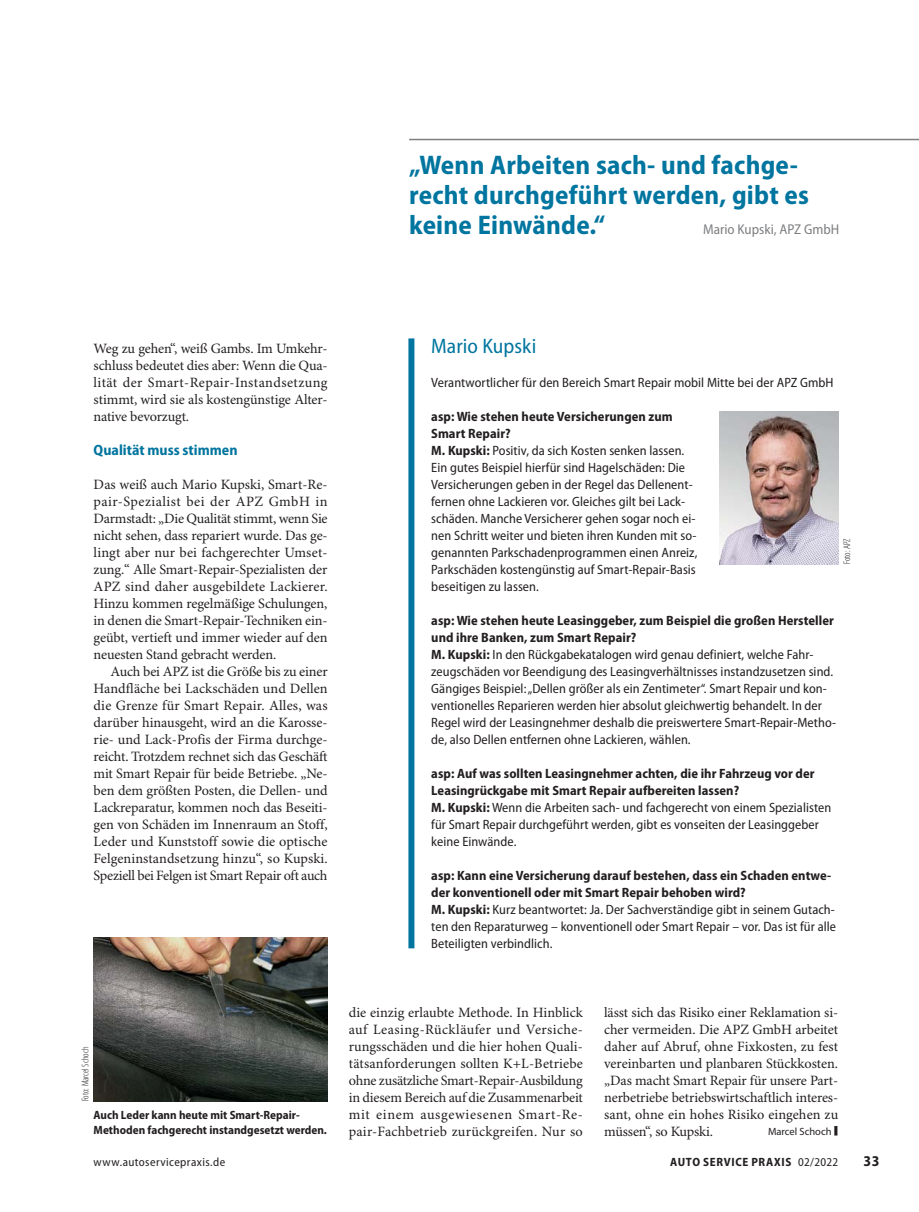
<style>
.page{position:relative;width:919px;height:1212px;background:#fff}
.page>*{position:absolute;margin:0;border:0;box-sizing:border-box;transform-origin:0 0}
.t1{font:32.7px "Minion Pro";color:#231f20;scale:.33 1}
.t2{font:700 semi-condensed 27px/30px "Myriad Pro";letter-spacing:.01em;color:#00759f}
.t3{font:semi-condensed 21px "Myriad Pro";letter-spacing:.005em;color:#00759f}
.t4{font:700 semi-condensed 15px "Myriad Pro";color:#00759f}
.t5{font:700 semi-condensed 15px "Myriad Pro";color:#231f20}
.t6{font:14.25px/17px "Minion Pro";letter-spacing:-.005em;color:#231f20;text-align:justify}
.t7{font:semi-condensed 14.25px "Myriad Pro";color:#7e7f81}
.t8{font:semi-condensed 13.5px/17px "Myriad Pro";letter-spacing:.005em;color:#231f20}
.t9{font:700 semi-condensed 12px/15px "Myriad Pro";color:#231f20}
.t10{font:semi-condensed 12px "Myriad Pro";letter-spacing:.035em;color:#231f20}
.t11{font:700 semi-condensed 12px "Myriad Pro";letter-spacing:.055em;color:#231f20}
.t12{font:10.5px "Myriad Pro";color:#231f20}
.t13{font:300 condensed 9.75px "Myriad Pro";color:#231f20}
.s1{font-weight:700}
.s2{font-weight:400}
</style>
<div class="page">
<hr style="left:409px;top:139px;width:509px;height:1px;background:#7e7f81">
<div style="left:408px;top:338px;width:6px;height:610px;background:#00759f"></div>
<img style="left:719px;top:411px;width:119px;height:153px">
<img style="left:93px;top:938px;width:234px;height:163px">
<h2 class="t2" style="left:409px;top:152px;width:401px">„Wenn Arbeiten sach- und fachge&shy;recht durchgeführt werden, gibt es keine Einwände.“</h2>
<p class="t7" style="left:703px;top:223px;width:137px">Mario Kupski, APZ GmbH</p>
<p class="t6" style="left:94px;top:341px;width:235px">Weg zu gehen“, weiß Gambs. Im Umkehr&shy;schluss bedeutet dies aber: Wenn die Qua&shy;lität der Smart-Repair-Instandsetzung stimmt, wird sie als kostengünstige Alter&shy;native bevorzugt.</p>
<p class="t4" style="left:94px;top:444px;width:145px">Qualität muss stimmen</p>
<p class="t6" style="left:94px;top:477px;width:236px">Das weiß auch Mario Kupski, Smart-Re&shy;pair-Spezialist bei der APZ GmbH in Darmstadt: „Die Qualität stimmt, wenn Sie nicht sehen, dass repariert wurde. Das ge&shy;lingt aber nur bei fachgerechter Umset&shy;zung.“ Alle Smart-Repair-Spezialisten der APZ sind daher ausgebildete Lackierer.<br>Hinzu kommen regelmäßige Schulungen, in denen die Smart-Repair-Techniken ein&shy;geübt, vertieft und immer wieder auf den neuesten Stand gebracht werden.</p>
<p class="t6" style="left:94px;top:664px;width:235px;text-indent:17px">Auch bei APZ ist die Größe bis zu einer Handfläche bei Lackschäden und Dellen die Grenze für Smart Repair. Alles, was dar über hinausgeht, wird an die Karosse&shy;rie- und Lack-Profis der Firma durchge&shy;reicht. Trotzdem rechnet sich das Geschäft mit Smart Repair für beide Betriebe. „Ne&shy;ben dem größten Posten, die Dellen- und Lackreparatur, kommen noch das Beseiti&shy;gen von Schäden im Innenraum an Stoff, Leder und Kunststoff sowie die optische Felgeninstandsetzung hinzu“, so Kupski.<br>Speziell bei Felgen ist Smart Repair oft auch</p>
<h3 class="t3" style="left:431px;top:338px;width:106px">Mario Kupski</h3>
<p class="t8" style="left:431px;top:375px;width:404px">Verantwortlicher für den Bereich Smart Repair mobil Mitte bei der APZ GmbH</p>
<p class="t8" style="left:431px;top:409px;width:267px"><span class="s1">asp: Wie stehen heute Versicherungen zum Smart Repair?<br>M. Kupski:</span> Positiv, da sich Kosten senken lassen.<br>Ein gutes Beispiel hierfür sind Hagelschäden: Die Versicherungen geben in der Regel das Dellenent&shy;fernen ohne Lackieren vor. Gleiches gilt bei Lack&shy;schäden. Manche Versicherer gehen sogar noch ei&shy;nen Schritt weiter und bieten ihren Kunden mit so&shy;genannten Parkschadenprogrammen einen Anreiz, Parkschäden kostengünstig auf Smart-Repair-Basis beseitigen zu lassen.</p>
<p class="t8" style="left:431px;top:613px;width:406px"><span class="s1">asp: Wie stehen heute Leasinggeber, zum Beispiel die großen Hersteller und ihre Banken, zum Smart Repair?<br>M. Kupski:</span> In den Rückgabekatalogen wird genau definiert, welche Fahr&shy;zeugschäden vor Beendigung des Leasingverhältnisses instandzusetzen sind.<br>Gängiges Beispiel: „Dellen größer als ein Zentimeter“. Smart Repair und kon&shy;ventionelles Reparieren werden hier absolut gleichwertig behandelt. In der Regel wird der Leasingnehmer deshalb die preiswertere Smart-Repair-Metho&shy;de, also Dellen entfernen ohne Lackieren, wählen.</p>
<p class="t8" style="left:431px;top:767px;width:401px"><span class="s1">asp: Auf was sollten Leasingnehmer achten, die ihr Fahrzeug vor der Leasingrückgabe mit Smart Repair aufbereiten lassen?<br>M. Kupski:</span> Wenn die Arbeiten sach- und fachgerecht von einem Spezialisten für Smart Repair durchgeführt werden, gibt es vonseiten der Leasinggeber keine Einwände.</p>
<p class="t8" style="left:431px;top:869px;width:406px"><span class="s1">asp: Kann eine Versicherung darauf bestehen, dass ein Schaden entwe&shy;der konventionell oder mit Smart Repair behoben wird?<br>M. Kupski:</span> Kurz beantwortet: Ja. Der Sachverständige gibt in seinem Gutach&shy;ten den Reparaturweg – konventionell oder Smart Repair – vor. Das ist für alle Beteiligten verbindlich.</p>
<p class="t13" style="left:841px;top:564px;width:27px;rotate:-90deg">Foto: APZ</p>
<p class="t13" style="left:79px;top:1101px;width:56px;rotate:-90deg">Foto: Marcel Schoch</p>
<p class="t9" style="left:94px;top:1108px;width:235px">Auch Leder kann heute mit Smart-Repair-<br>Methoden fachgerecht instandgesetzt werden.</p>
<p class="t6" style="left:349px;top:1005px;width:236px">die einzig erlaubte Methode. In Hinblick auf Leasing-Rückläufer und Versiche&shy;rungsschäden und die hier hohen Quali&shy;tätsanforderungen sollten K+L-Betriebe ohne zusätzliche Smart-Repair-Ausbildung in diesem Bereich auf die Zusammenarbeit mit einem ausgewiesenen Smart-Re&shy;pair-Fachbetrieb zurückgreifen. Nur so</p>
<p class="t6" style="left:604px;top:1005px;width:235px">lässt sich das Risiko einer Reklamation si&shy;cher vermeiden. Die APZ GmbH arbeitet daher auf Abruf, ohne Fixkosten, zu fest vereinbarten und planbaren Stückkosten. „Das macht Smart Repair für unsere Part&shy;nerbetriebe betriebswirtschaftlich interes&shy;sant, ohne ein hohes Risiko eingehen zu müssen“, so Kupski.</p>
<p class="t12" style="left:768px;top:1126px;width:65px">Marcel Schoch</p>
<h1 class="t1" style="left:833px;top:1116px;width:15px">■</h1>
<p class="t10" style="left:94px;top:1157px;width:133px">www.autoservicepraxis.de</p>
<p class="t11" style="left:670px;top:1157px;width:169px">AUTO SERVICE PRAXIS <span class="s2">02/2022</span></p>
<p class="t5" style="left:863px;top:1155px;width:17px">33</p>
</div>
